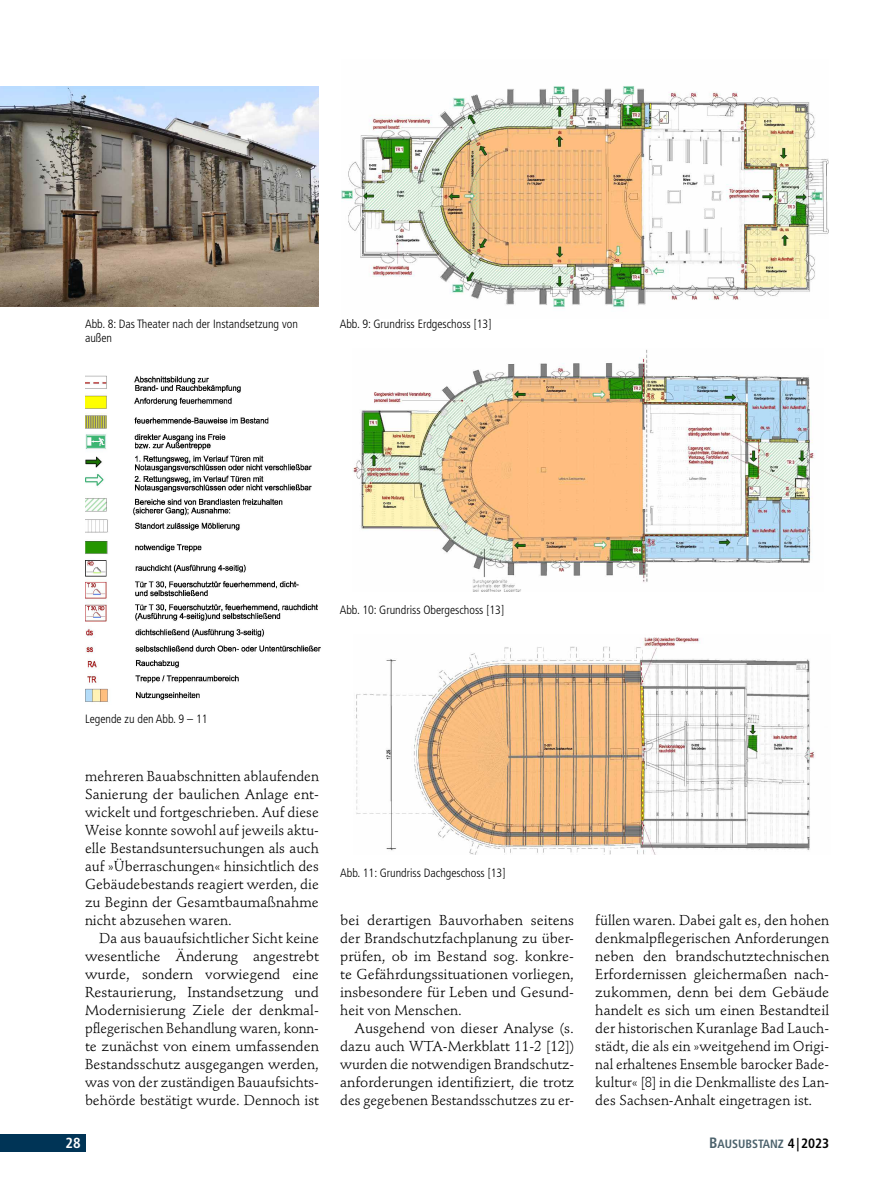
<style>
.page{position:relative;width:893px;height:1191px;background:#fff}
.page>*{position:absolute;margin:0;border:0;box-sizing:border-box;transform-origin:0 0}
.t1{font:700 condensed 14.55px "Frutiger LT Std";color:#fff}
.Grundschrift_mit_Einzug{font:14.25px/18px "Stempel Schneidler Std";color:#000;text-align:justify}
.Grundschrift_ohne_Einzug{font:14.25px/18px "Stempel Schneidler Std";color:#000;text-align:justify}
.Bild-_Infotext{font:300 condensed 12px/14.4px "Frutiger LT Std";color:#000}
.t2{font:12px "Frutiger LT Std Bold Cn SC800";color:#4c626c}
.s1{font-size:15px}
.s2{font-size:13.5px;color:#000}
</style>
<div class="page">
<div style="left:0;top:1134px;width:85px;height:17px;background:#003456"></div>
<img style="left:0;top:86px;width:319px;height:220px">
<img style="left:356px;top:637px;width:459px;height:217px">
<img style="left:342px;top:86px;width:486px;height:222px">
<img style="left:352px;top:349px;width:463px;height:243px">
<img style="left:85px;top:375px;width:236px;height:327px">
<p class="Bild-_Infotext" style="left:85px;top:317px;width:214px">Abb. 8: Das Theater nach der Instandsetzung von außen</p>
<p class="Bild-_Infotext" style="left:340px;top:317px;width:153px">Abb. 9: Grundriss Erdgeschoss [13]</p>
<p class="Bild-_Infotext" style="left:340px;top:603px;width:166px">Abb. 10: Grundriss Obergeschoss [13]</p>
<p class="Bild-_Infotext" style="left:85px;top:712px;width:124px">Legende zu den Abb. 9 – 11</p>
<p class="Grundschrift_ohne_Einzug" style="left:85px;top:767px;width:235px">mehreren Bauabschnitten ablaufenden Sanierung der baulichen Anlage ent&shy;wickelt und fortgeschrieben. Auf diese Weise konnte sowohl auf jeweils aktu&shy;elle Bestandsuntersuchungen als auch auf »Überraschungen« hinsichtlich des Gebäudebestands reagiert werden, die zu Beginn der Gesamtbaumaßnahme nicht abzusehen waren.</p>
<p class="Grundschrift_mit_Einzug" style="left:85px;top:929px;width:235px;text-indent:14px">Da aus bauaufsichtlicher Sicht keine wesentliche Änderung angestrebt wurde, sondern vorwiegend eine Restaurierung, Instandsetzung und Modernisierung Ziele der denkmal&shy;pflegerischen Behandlung waren, konn&shy;te zunächst von einem umfassenden Bestandsschutz ausgegangen werden, was von der zuständigen Bauaufsichts&shy;behörde bestätigt wurde. Dennoch ist</p>
<p class="Bild-_Infotext" style="left:340px;top:866px;width:167px">Abb. 11: Grundriss Dachgeschoss [13]</p>
<p class="Grundschrift_mit_Einzug" style="left:340px;top:911px;width:235px">bei derartigen Bauvorhaben seitens der Brandschutzfachplanung zu über&shy;prüfen, ob im Bestand sog. konkre&shy;te Gefährdungssituationen vorliegen, insbesondere für Leben und Gesund&shy;heit von Menschen.</p>
<p class="Grundschrift_mit_Einzug" style="left:340px;top:1019px;width:235px;text-indent:14px">Ausgehend von dieser Analyse (s. dazu auch WTA-Merkblatt 11-2 [12]) wurden die notwendigen Brandschutz&shy;anforderungen identifiziert, die trotz des gegebenen Bestandsschutzes zu er-</p>
<p class="Grundschrift_mit_Einzug" style="left:595px;top:911px;width:235px">füllen waren. Dabei galt es, den hohen denkmalpflegerischen Anforderungen neben den brandschutztechnischen Erfordernissen gleichermaßen nach&shy;zukommen, denn bei dem Gebäude handelt es sich um einen Bestandteil der historischen Kuranlage Bad Lauch&shy;städt, die als ein »weitgehend im Origi&shy;nal erhaltenes Ensemble barocker Bade&shy;kultur« [8] in die Denkmalliste des Lan&shy;des Sachsen-Anhalt eingetragen ist.</p>
<p class="t1" style="left:66px;top:1134px;width:17px">28</p>
<p class="t2" style="left:709px;top:1137px;width:121px"><span class="s1">B</span>AUSUBSTANZ <span class="s2">4|2023</span></p>
</div>
